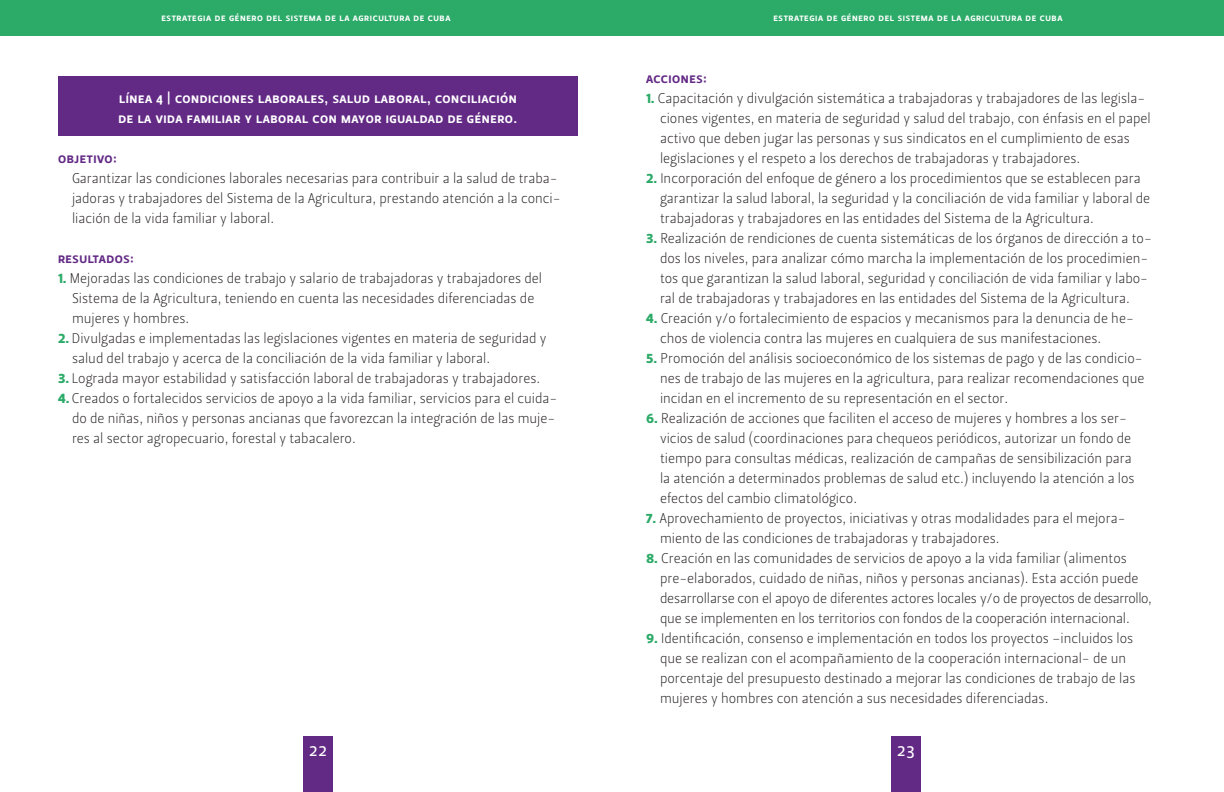
<style>
.page{position:relative;width:1224px;height:792px;background:#fff}
.page>*{position:absolute;margin:0;border:0;box-sizing:border-box;transform-origin:0 0}
.t1{font:18px "Leitura Sans Grot 2";color:#fff}
.t2{font:14px/20px "Leitura Sans Grot 1";color:#231f20}
.t3{font:14px/20px "Leitura Sans Grot 3";letter-spacing:.04em;color:#fff}
.t4{font:14px "Leitura Sans Grot 3";letter-spacing:.04em;color:#622985}
.t5{font:10px "Leitura Sans Grot 3";letter-spacing:.06em;color:#fff}
.s1{font-family:"Leitura Sans Grot 4";color:#2baa68}
</style>
<div class="page">
<div style="left:891px;top:736px;width:30px;height:56px;background:#622985"></div>
<div style="left:303px;top:736px;width:30px;height:56px;background:#622985"></div>
<div style="left:0;top:0;width:612px;height:36px;background:#2baa68"></div>
<div style="left:612px;top:0;width:612px;height:36px;background:#2baa68"></div>
<div style="left:58px;top:76px;width:520px;height:60px;background:#622985"></div>
<p class="t5" style="left:161px;top:12px;width:291px">estrategia de género del sistema de la agricultura de cuba</p>
<p class="t5" style="left:773px;top:12px;width:291px">estrategia de género del sistema de la agricultura de cuba</p>
<p class="t3" style="left:119px;top:88px;width:400px">línea 4 | condiciones laborales, salud laboral, conciliación de la vida familiar y laboral con mayor igualdad de género.</p>
<p class="t4" style="left:58px;top:150px;width:61px">objetivo:</p>
<p class="t2" style="left:72px;top:168px;width:490px">Garantizar las condiciones laborales necesarias para contribuir a la salud de traba&shy;jadoras y trabajadores del Sistema de la Agricultura, prestando atención a la conci&shy;liación de la vida familiar y laboral.</p>
<p class="t4" style="left:58px;top:250px;width:78px">resultados:</p>
<p class="t2" style="left:72px;top:268px;width:472px;text-indent:-14px"><span class="s1">1.</span> Mejoradas las condiciones de trabajo y salario de trabajadoras y trabajadores del<br>Sistema de la Agricultura, teniendo en cuenta las necesidades diferenciadas de mujeres y hombres.</p>
<p class="t2" style="left:72px;top:328px;width:476px;text-indent:-14px"><span class="s1">2.</span> Divulgadas e implementadas las legislaciones vigentes en materia de seguridad y salud del trabajo y acerca de la conciliación de la vida familiar y laboral.</p>
<p class="t2" style="left:58px;top:368px;width:484px"><span class="s1">3.</span> Lograda mayor estabilidad y satisfacción laboral de trabajadoras y trabajadores.</p>
<p class="t2" style="left:72px;top:388px;width:487px;text-indent:-14px"><span class="s1">4.</span> Creados o fortalecidos servicios de apoyo a la vida familiar, servicios para el cuida&shy;do de niñas, niños y personas ancianas que favorezcan la integración de las muje&shy;res al sector agropecuario, forestal y tabacalero.</p>
<p class="t4" style="left:646px;top:70px;width:63px">acciones:</p>
<p class="t2" style="left:660px;top:88px;width:492px;text-indent:-14px"><span class="s1">1.</span> Capacitación y divulgación sistemática a trabajadoras y trabajadores de las legisla&shy;ciones vigentes, en materia de seguridad y salud del trabajo, con énfasis en el papel activo que deben jugar las personas y sus sindicatos en el cumplimiento de esas legislaciones y el respeto a los derechos de trabajadoras y trabajadores.</p>
<p class="t2" style="left:660px;top:168px;width:492px;text-indent:-14px"><span class="s1">2.</span> Incorporación del enfoque de género a los procedimientos que se establecen para garantizar la salud laboral, la seguridad y la conciliación de vida familiar y laboral de trabajadoras y trabajadores en las entidades del Sistema de la Agricultura.</p>
<p class="t2" style="left:660px;top:228px;width:493px;text-indent:-14px"><span class="s1">3.</span> Realización de rendiciones de cuenta sistemáticas de los órganos de dirección a to&shy;dos los niveles, para analizar cómo marcha la implementación de los procedimien&shy;tos que garantizan la salud laboral, seguridad y conciliación de vida familiar y labo&shy;ral de trabajadoras y trabajadores en las entidades del Sistema de la Agricultura.</p>
<p class="t2" style="left:660px;top:308px;width:475px;text-indent:-14px"><span class="s1">4.</span> Creación y/o fortalecimiento de espacios y mecanismos para la denuncia de he&shy;chos de violencia contra las mujeres en cualquiera de sus manifestaciones.</p>
<p class="t2" style="left:660px;top:348px;width:486px;text-indent:-14px"><span class="s1">5.</span> Promoción del análisis socioeconómico de los sistemas de pago y de las condicio&shy;nes de trabajo de las mujeres en la agricultura, para realizar recomendaciones que incidan en el incremento de su representación en el sector.</p>
<p class="t2" style="left:660px;top:408px;width:476px;text-indent:-14px"><span class="s1">6.</span> Realización de acciones que faciliten el acceso de mujeres y hombres a los ser&shy;vicios de salud (coordinaciones para chequeos periódicos, autorizar un fondo de tiempo para consultas médicas, realización de campañas de sensibilización para la atención a determinados problemas de salud etc.) incluyendo la atención a los efectos del cambio climatológico.</p>
<p class="t2" style="left:660px;top:508px;width:467px;text-indent:-14px"><span class="s1">7.</span> Aprovechamiento de proyectos, iniciativas y otras modalidades para el mejora&shy;miento de las condiciones de trabajadoras y trabajadores.</p>
<p class="t2" style="left:660px;top:548px;width:493px;text-indent:-14px"><span class="s1">8.</span> Creación en las comunidades de servicios de apoyo a la vida familiar (alimentos pre-elaborados, cuidado de niñas, niños y personas ancianas). Esta acción puede desarrollarse con el apoyo de diferentes actores locales y/o de proyectos de desarrollo, que se implementen en los territorios con fondos de la cooperación internacional.</p>
<p class="t2" style="left:660px;top:628px;width:477px;text-indent:-14px"><span class="s1">9.</span> Identificación, consenso e implementación en todos los proyectos –incluidos los que se realizan con el acompañamiento de la cooperación internacional- de un porcentaje del presupuesto destinado a mejorar las condiciones de trabajo de las mujeres y hombres con atención a sus necesidades diferenciadas.</p>
<p class="t1" style="left:309px;top:740px;width:19px">22</p>
<p class="t1" style="left:897px;top:740px;width:19px">23</p>
</div>
